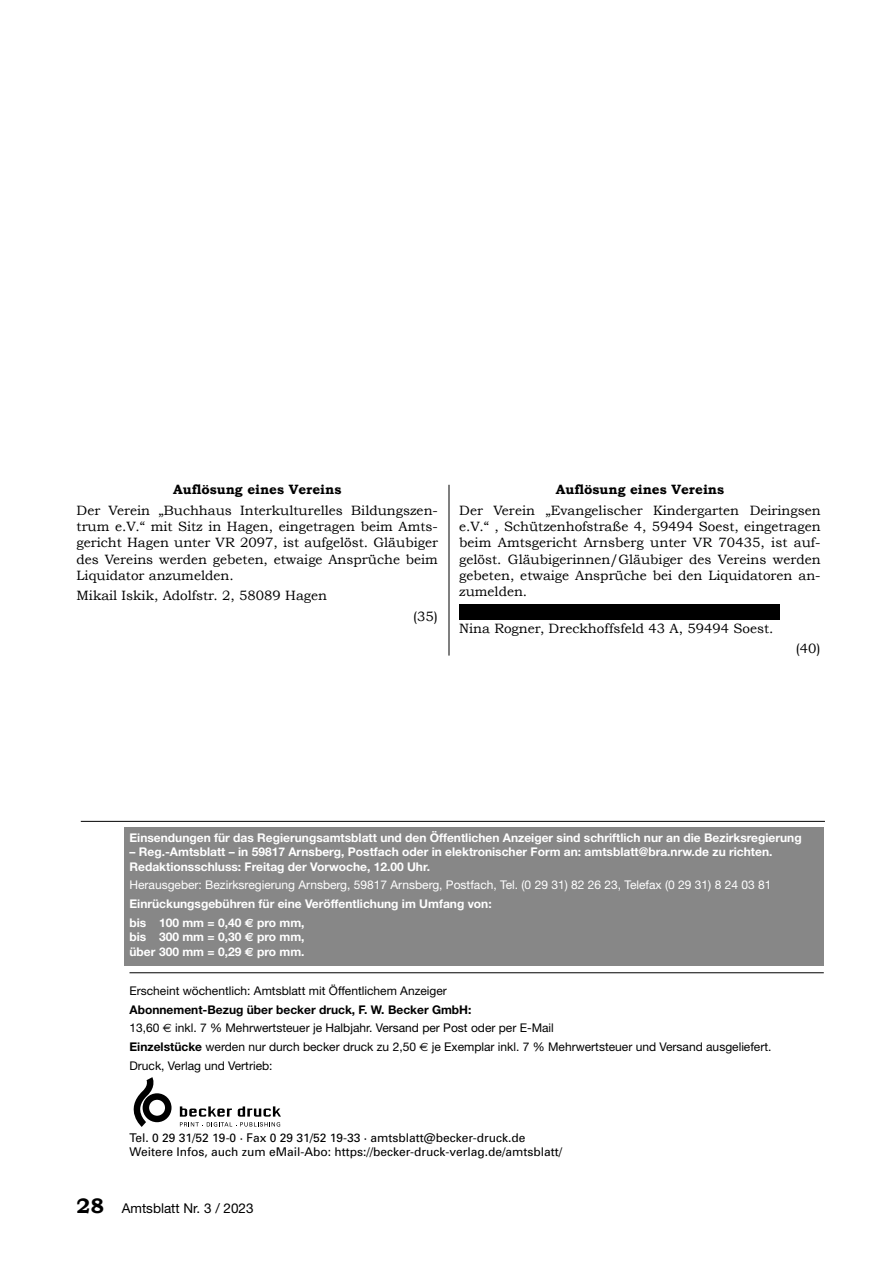
<style>
.page{position:relative;width:893px;height:1263px;background:#fff}
.page>*{position:absolute;margin:0;border:0;box-sizing:border-box;transform-origin:0 0}
.t1{font:13.5px/16.2px "Bookman Old Style";color:#000;text-align:justify}
.t2{font:700 13.5px "Bookman Old Style";color:#000}
.t3{font:13.5px "Helvetica Neue";color:#000}
.t4{font:700 12px/14.4px "Helvetica Neue";color:#fff}
.t5{font:12px/18.6px "Helvetica Neue";color:#000}
.t6{font:12px/14.4px "Univers";color:#000}
.t7{font:12px "Helvetica Neue";color:#fff}
.s1{font-weight:700}
.s2{font-family:"Euro Sans"}
.s3{font-family:"Bookman Old Style";font-weight:700;font-size:21px}
</style>
<div class="page">
<hr style="left:449px;top:485px;width:1px;height:171px;background:#000">
<div style="left:124px;top:827px;width:700px;height:139px;background:#878787"></div>
<hr style="left:129px;top:972px;width:695px;height:1px;background:#000">
<hr style="left:81px;top:821px;width:744px;height:1px;background:#000">
<svg style="left:134px;top:1077px;width:147px;height:50px"></svg>
<div style="left:459px;top:604px;width:320px;height:15px;background:#000"></div>
<p class="t2" style="left:173px;top:482px;width:170px">Auflösung eines Vereins</p>
<p class="t1" style="left:77px;top:502px;width:363px">Der Verein „Buchhaus Interkulturelles Bildungszen&shy;trum e.V.“ mit Sitz in Hagen, eingetragen beim Amts&shy;gericht Hagen unter VR 2097, ist aufgelöst. Gläubiger des Vereins werden gebeten, etwaige Ansprüche beim Liquidator anzumelden.</p>
<p class="t1" style="left:77px;top:587px;width:252px">Mikail Iskik, Adolfstr. 2, 58089 Hagen</p>
<p class="t1" style="left:413px;top:608px;width:26px">(35)</p>
<p class="t2" style="left:556px;top:482px;width:170px">Auflösung eines Vereins</p>
<p class="t1" style="left:459px;top:502px;width:363px">Der Verein „Evangelischer Kindergarten Deiringsen e.V.“ , Schützenhofstraße 4, 59494 Soest, eingetragen beim Amtsgericht Arnsberg unter VR 70435, ist auf&shy;gelöst. Gläubigerinnen/Gläubiger des Vereins werden gebeten, etwaige Ansprüche bei den Liquidatoren an&shy;zumelden.</p>
<p class="t1" style="left:459px;top:620px;width:316px">Nina Rogner, Dreckhoffsfeld 43 A, 59494 Soest.</p>
<p class="t1" style="left:796px;top:640px;width:26px">(40)</p>
<p class="t4" style="left:129px;top:830px;width:674px">Einsendungen für das Regierungsamtsblatt und den Öffentlichen Anzeiger sind schriftlich nur an die Bezirksregierung</p>
<p class="t4" style="left:129px;top:844px;width:644px">– Reg.-Amtsblatt – in 59817 Arnsberg, Postfach oder in elektronischer Form an: amtsblatt@bra.nrw.de zu richten.<br>Redaktionsschluss: Freitag der Vorwoche, 12.00 Uhr.</p>
<p class="t7" style="left:129px;top:878px;width:643px">Herausgeber: Bezirksregierung Arnsberg, 59817 Arnsberg, Postfach, Tel. (0 29 31) 82 26 23, Telefax (0 29 31) 8 24 03 81</p>
<p class="t4" style="left:129px;top:894px;width:364px;line-height:18.6px">Einrückungsgebühren für eine Veröffentlichung im Umfang von: bis 100 mm = 0,40</p>
<p class="t4" style="left:257px;top:915px;width:49px">pro mm,</p>
<p class="t4" style="left:129px;top:929px;width:113px">bis 300 mm = 0,30</p>
<p class="t4" style="left:257px;top:929px;width:49px">pro mm,</p>
<p class="t4" style="left:129px;top:944px;width:113px">über 300 mm = 0,29</p>
<p class="t4" style="left:257px;top:944px;width:49px">pro mm.</p>
<p class="t5" style="left:129px;top:981px;width:319px">Erscheint wöchentlich: Amtsblatt mit Öffentlichem Anzeiger</p>
<p class="t5" style="left:129px;top:1000px;width:643px"><span class="s1">Abonnement-Bezug über becker druck, F. W. Becker GmbH:<br></span>13,60 <span class="s2">€</span> inkl. 7 % Mehrwertsteuer je Halbjahr. Versand per Post oder per E-Mail<br><span class="s1">Einzelstücke</span> werden nur durch becker druck zu 2,50 <span class="s2">€</span> je Exemplar inkl. 7 % Mehrwertsteuer und Versand ausgeliefert.<br>Druck, Verlag und Vertrieb:</p>
<p class="t6" style="left:129px;top:1130px;width:434px">Tel. 0 29 31/52 19-0 · Fax 0 29 31/52 19-33 · amtsblatt@becker-druck.de<br>Weitere Infos, auch zum eMail-Abo: https://becker-druck-verlag.de/amtsblatt/</p>
<p class="t3" style="left:77px;top:1200px;width:179px"><span class="s3">28</span> Amtsblatt Nr. 3 / 2023</p>
</div>
